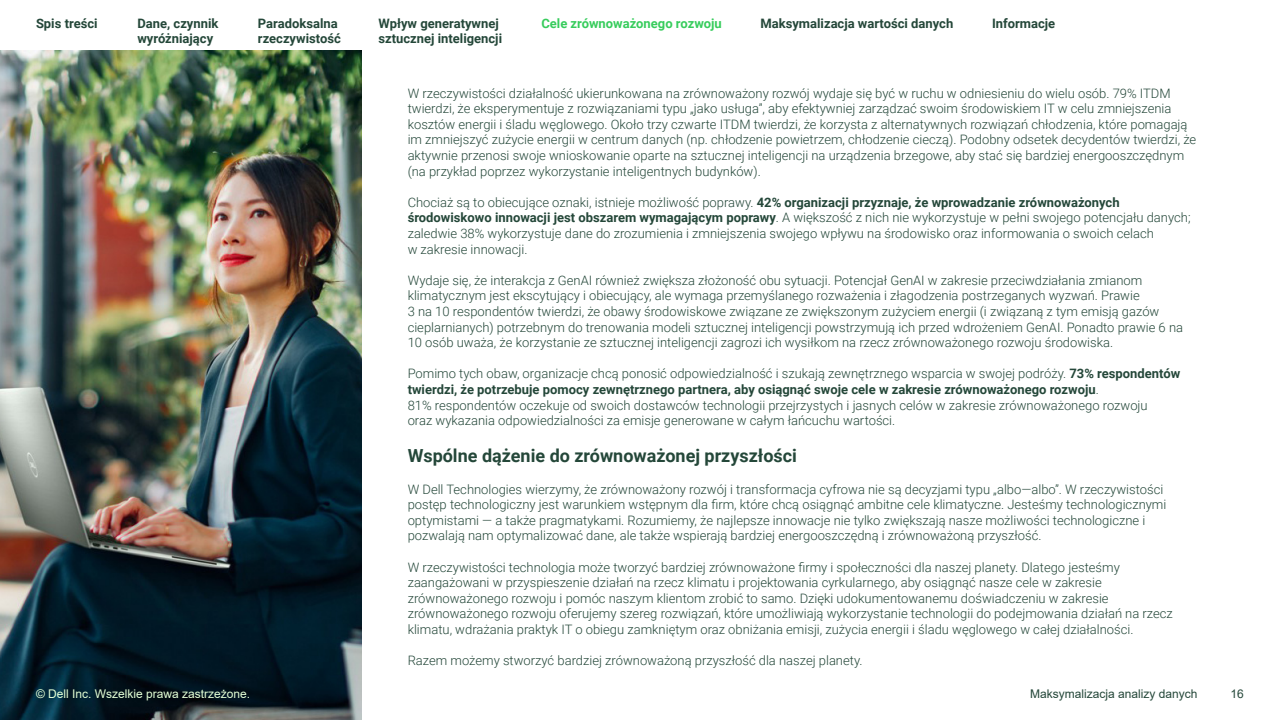
<style>
.page{position:relative;width:1280px;height:720px;background:#fff}
.page>*{position:absolute;margin:0;border:0;box-sizing:border-box;transform-origin:0 0}
.t1{font:700 18px "Roboto";color:#244739}
.t2{font:300 13px/15.6px "Roboto";color:#244739}
.t3{font:700 13px/15.6px "Roboto";color:#244739}
.t4{font:700 13px "Roboto";color:#37cc5c}
.t5{font:12px "Arial";color:#e4ffd6}
.t6{font:12px "Arial";color:#244739}
.s1{font-weight:700}
</style>
<div class="page">
<img style="left:0;top:50px;width:361px;height:670px">
<p class="t3" style="left:36px;top:15px;width:63px">Spis treści</p>
<p class="t3" style="left:137px;top:15px;width:83px">Dane, czynnik wyróżniający</p>
<p class="t3" style="left:258px;top:15px;width:84px">Paradoksalna rzeczywistość</p>
<p class="t3" style="left:378px;top:15px;width:125px">Wpływ generatywnej sztucznej inteligencji</p>
<p class="t4" style="left:541px;top:14px;width:182px">Cele zrównoważonego rozwoju</p>
<p class="t3" style="left:760px;top:15px;width:194px">Maksymalizacja wartości danych</p>
<p class="t3" style="left:992px;top:15px;width:65px">Informacje</p>
<p class="t2" style="left:408px;top:85px;width:790px">W rzeczywistości działalność ukierunkowana na zrównoważony rozwój wydaje się być w ruchu w odniesieniu do wielu osób. 79% ITDM twierdzi, że eksperymentuje z rozwiązaniami typu „jako usługa”, aby efektywniej zarządzać swoim środowiskiem IT w celu zmniejszenia kosztów energii i śladu węglowego. Około trzy czwarte ITDM twierdzi, że korzysta z alternatywnych rozwiązań chłodzenia, które pomagają im zmniejszyć zużycie energii w centrum danych (np. chłodzenie powietrzem, chłodzenie cieczą). Podobny odsetek decydentów twierdzi, że aktywnie przenosi swoje wnioskowanie oparte na sztucznej inteligencji na urządzenia brzegowe, aby stać się bardziej energooszczędnym (na przykład poprzez wykorzystanie inteligentnych budynków).</p>
<p class="t2" style="left:408px;top:194px;width:784px">Chociaż są to obiecujące oznaki, istnieje możliwość poprawy. <span class="s1">42% organizacji przyznaje, że wprowadzanie zrównoważonych środowiskowo innowacji jest obszarem wymagającym poprawy</span>. A większość z nich nie wykorzystuje w pełni swojego potencjału danych; zaledwie 38% wykorzystuje dane do zrozumienia i zmniejszenia swojego wpływu na środowisko oraz informowania o swoich celach<br>w zakresie innowacji.</p>
<p class="t2" style="left:408px;top:272px;width:777px">Wydaje się, że interakcja z GenAI również zwiększa złożoność obu sytuacji. Potencjał GenAI w zakresie przeciwdziałania zmianom klimatycznym jest ekscytujący i obiecujący, ale wymaga przemyślanego rozważenia i złagodzenia postrzeganych wyzwań. Prawie<br>3 na 10 respondentów twierdzi, że obawy środowiskowe związane ze zwiększonym zużyciem energii (i związaną z tym emisją gazów cieplarnianych) potrzebnym do trenowania modeli sztucznej inteligencji powstrzymują ich przed wdrożeniem GenAI. Ponadto prawie 6 na 10 osób uważa, że korzystanie ze sztucznej inteligencji zagrozi ich wysiłkom na rzecz zrównoważonego rozwoju środowiska.</p>
<p class="t2" style="left:408px;top:365px;width:774px">Pomimo tych obaw, organizacje chcą ponosić odpowiedzialność i szukają zewnętrznego wsparcia w swojej podróży. <span class="s1">73% respondentów twierdzi, że potrzebuje pomocy zewnętrznego partnera, aby osiągnąć swoje cele w zakresie zrównoważonego rozwoju</span>.<br>81% respondentów oczekuje od swoich dostawców technologii przejrzystych i jasnych celów w zakresie zrównoważonego rozwoju<br>oraz wykazania odpowiedzialności za emisje generowane w całym łańcuchu wartości.</p>
<p class="t1" style="left:408px;top:443px;width:391px">Wspólne dążenie do zrównoważonej przyszłości</p>
<p class="t2" style="left:408px;top:481px;width:760px">W Dell Technologies wierzymy, że zrównoważony rozwój i transformacja cyfrowa nie są decyzjami typu „albo—albo”. W rzeczywistości postęp technologiczny jest warunkiem wstępnym dla firm, które chcą osiągnąć ambitne cele klimatyczne. Jesteśmy technologicznymi optymistami — a także pragmatykami. Rozumiemy, że najlepsze innowacje nie tylko zwiększają nasze możliwości technologiczne i pozwalają nam optymalizować dane, ale także wspierają bardziej energooszczędną i zrównoważoną przyszłość.</p>
<p class="t2" style="left:408px;top:559px;width:767px">W rzeczywistości technologia może tworzyć bardziej zrównoważone firmy i społeczności dla naszej planety. Dlatego jesteśmy zaangażowani w przyspieszenie działań na rzecz klimatu i projektowania cyrkularnego, aby osiągnąć nasze cele w zakresie zrównoważonego rozwoju i pomóc naszym klientom zrobić to samo. Dzięki udokumentowanemu doświadczeniu w zakresie zrównoważonego rozwoju oferujemy szereg rozwiązań, które umożliwiają wykorzystanie technologii do podejmowania działań na rzecz klimatu, wdrażania praktyk IT o obiegu zamkniętym oraz obniżania emisji, zużycia energii i śladu węglowego w całej działalności.</p>
<p class="t2" style="left:408px;top:652px;width:456px">Razem możemy stworzyć bardziej zrównoważoną przyszłość dla naszej planety.</p>
<p class="t5" style="left:36px;top:685px;width:216px">© Dell Inc. Wszelkie prawa zastrzeżone.</p>
<p class="t6" style="left:1030px;top:685px;width:169px">Maksymalizacja analizy danych</p>
<p class="t6" style="left:1231px;top:685px;width:15px">16</p>
</div>
